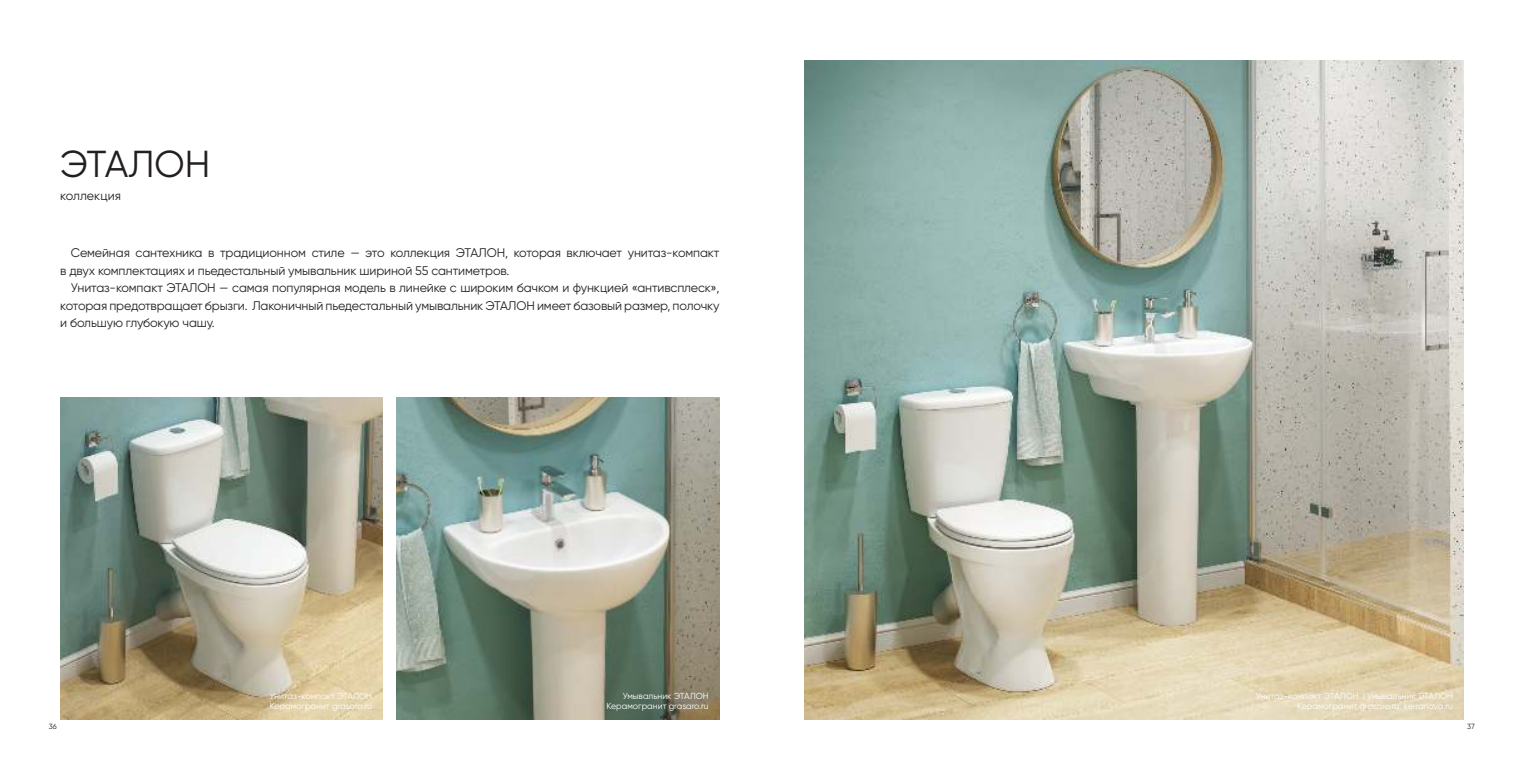
<style>
.page{position:relative;width:1524px;height:780px;background:#fff}
.page>*{position:absolute;margin:0;border:0;box-sizing:border-box;transform-origin:0 0}
.t1{font:37.5px "Gilroy";color:#231f20}
.t2{font:12.5px/17.5px "Gilroy";letter-spacing:-.01em;color:#231f20}
.t3{font:8.75px/10.5px "Gilroy";color:#fff;text-align:right}
.t4{font:7.5px "Gilroy";color:#231f20}
</style>
<div class="page">
<img style="left:804px;top:60px;width:659px;height:659px">
<img style="left:60px;top:397px;width:323px;height:322px">
<img style="left:397px;top:397px;width:322px;height:322px">
<h1 class="t1" style="left:60px;top:146px;width:151px">ЭТАЛОН</h1>
<p class="t2" style="left:60px;top:187px;width:62px">коллекция</p>
<p class="t2" style="left:60px;top:245px;width:661px;text-indent:11px">Семейная сантехника в традиционном стиле — это коллекция ЭТАЛОН, которая включает унитаз-компакт в двух комплектациях и пьедестальный умывальник шириной 55 сантиметров.</p>
<p class="t2" style="left:60px;top:280px;width:661px;text-align:justify;text-indent:11px">Унитаз-компакт ЭТАЛОН — самая популярная модель в линейке с широким бачком и функцией «антивсплеск», которая предотвращает брызги. Лаконичный пьедестальный умывальник ЭТАЛОН имеет базовый размер, полочку и большую глубокую чашу.</p>
<p class="t3" style="left:269px;top:690px;width:104px;text-align:left">Унитаз-компакт ЭТАЛОН<br>Керамогранит grasaro.ru</p>
<p class="t3" style="left:606px;top:690px;width:104px">Умывальник ЭТАЛОН<br>Керамогранит grasaro.ru</p>
<p class="t3" style="left:1256px;top:690px;width:199px">Унитаз-компакт ЭТАЛОН l Умывальник ЭТАЛОН<br>Керамогранит grasaro.ru, kerranova.ru</p>
<p class="t4" style="left:49px;top:723px;width:9px">36</p>
<p class="t4" style="left:1467px;top:723px;width:9px">37</p>
</div>
